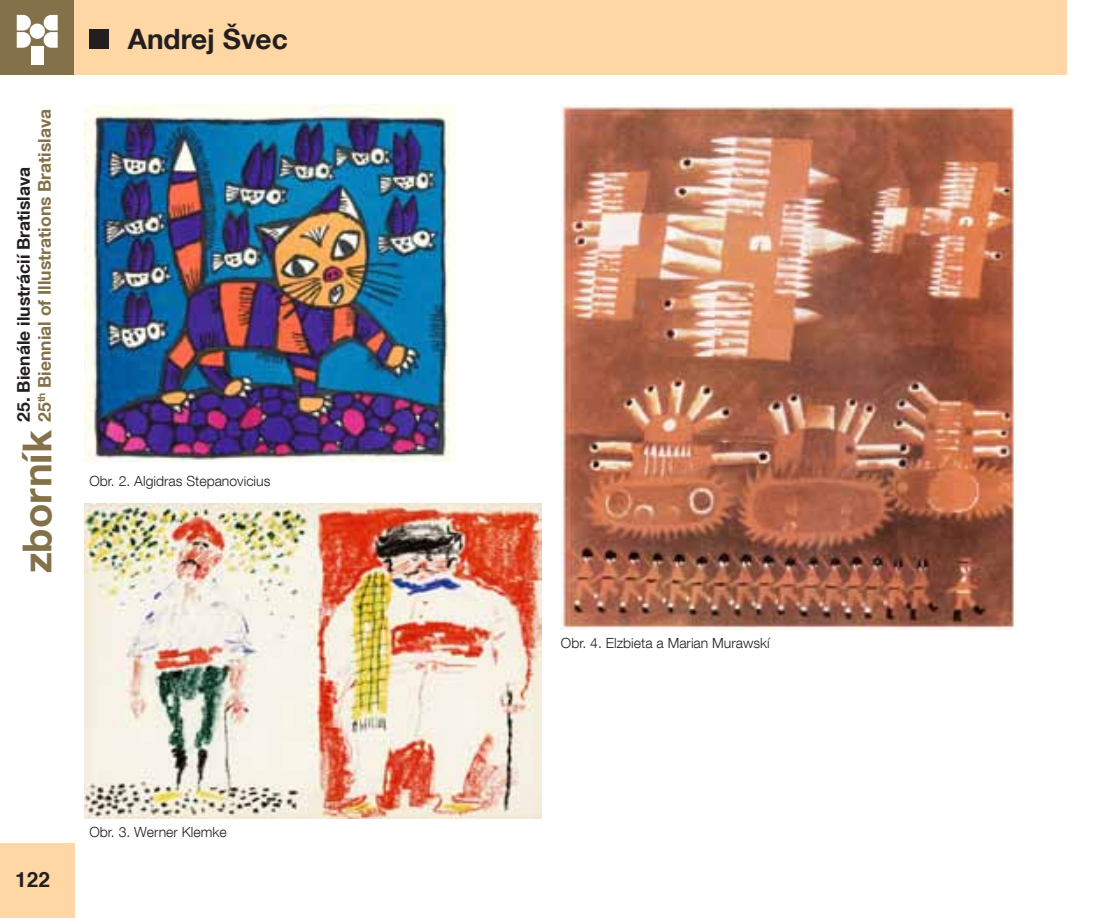
<style>
.page{position:relative;width:1117px;height:918px;background:#fff}
.page>*{position:absolute;margin:0;border:0;box-sizing:border-box;transform-origin:0 0}
.t1{font:700 39.9px "Helvetica Neue LT Com";color:#837249}
.t2{font:700 28px "Helvetica Neue LT Com";color:#231f20}
.t3{font:700 21px "Helvetica";color:#231f20}
.t4{font:700 17.5px/21px "Helvetica Neue LT Com";color:#837249}
.t5{font:300 14px "Helvetica Neue LT Com";color:#231f20}
.s1{color:#231f20}
</style>
<div class="page">
<div style="left:0;top:0;width:74px;height:74px;background:#837249"></div>
<div style="left:0;top:843px;width:74px;height:75px;background:#fed7a5"></div>
<div style="left:74px;top:0;width:993px;height:74px;background:#fed7a5"></div>
<div style="left:30px;top:24px;width:15px;height:15px;background:#fff;border-radius:50%"></div>
<svg style="left:17px;top:15px;width:14px;height:33px"></svg>
<svg style="left:44px;top:15px;width:14px;height:33px"></svg>
<div style="left:31px;top:46px;width:13px;height:18px;background:#fff"></div>
<div style="left:89px;top:30px;width:20px;height:19px;background:#231f20"></div>
<img style="left:561px;top:104px;width:454px;height:525px">
<img style="left:84px;top:104px;width:371px;height:357px">
<img style="left:84px;top:503px;width:457px;height:315px">
<p class="t4" style="left:13px;top:422px;width:314px;rotate:-90deg"><span class="s1">25. Bienále ilustrácií Bratislava<br></span>25<sup>th</sup> Biennial of Illustrations Bratislava</p>
<p class="t1" style="left:12px;top:573px;width:144px;rotate:-90deg">zborník</p>
<p class="t2" style="left:128px;top:21px;width:161px">Andrej Švec</p>
<p class="t5" style="left:89px;top:472px;width:183px">Obr. 2. Algidras Stepanovicius</p>
<p class="t3" style="left:15px;top:862px;width:37px">122</p>
<p class="t5" style="left:89px;top:823px;width:139px">Obr. 3. Werner Klemke</p>
<p class="t5" style="left:561px;top:634px;width:210px">Obr. 4. Elzbieta a Marian Murawskí</p>
</div>
